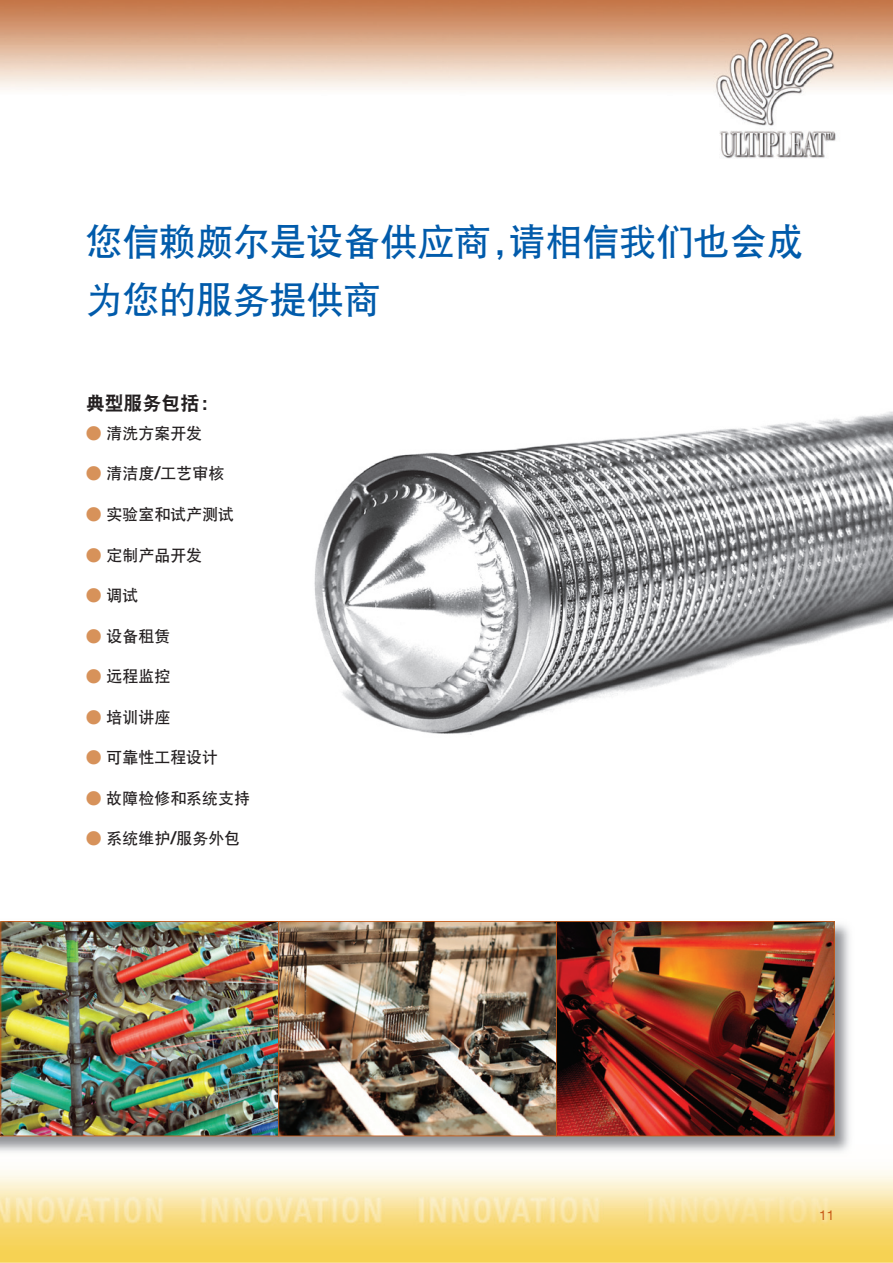
<style>
.page{position:relative;width:893px;height:1263px;background:#fff}
.page>*{position:absolute;margin:0;border:0;box-sizing:border-box;transform-origin:0 0}
.t1{font:37.2px/58.5px "DF Hei GB W7 G Bpc EUC H";letter-spacing:-.01em;color:#015bab}
.t2{font:19.2px "DF Hei GB W9 G Bpc EUC H";letter-spacing:-.01em;color:#231f20}
.t3{font:15.9px "DF Hei GB W7 G Bpc EUC H";color:#231f20}
.t4{font:13.5px "Helvetica Neue";color:#c85b18}
.s1{color:#d7925a}
.s2{font-family:"Helvetica Neue";font-weight:500;font-size:17.55px}
</style>
<div class="page">
<img style="left:0;top:0;width:893px;height:1263px">
<h1 class="t1" style="left:86px;top:212px;width:720px">您信赖颇尔是设备供应商，请相信我们也会成为您的服务提供商</h1>
<p class="t2" style="left:86px;top:393px;width:135px">典型服务包括：</p>
<p class="t3" style="left:86px;top:425px;width:118px"><span class="s1">●</span> 清洗方案开发</p>
<p class="t3" style="left:86px;top:465px;width:140px"><span class="s1">●</span> 清洁度<span class="s2">/</span>工艺审核</p>
<p class="t3" style="left:86px;top:506px;width:150px"><span class="s1">●</span> 实验室和试产测试</p>
<p class="t3" style="left:86px;top:546px;width:118px"><span class="s1">●</span> 定制产品开发</p>
<p class="t3" style="left:86px;top:587px;width:54px"><span class="s1">●</span> 调试</p>
<p class="t3" style="left:86px;top:627px;width:86px"><span class="s1">●</span> 设备租赁</p>
<p class="t3" style="left:86px;top:668px;width:86px"><span class="s1">●</span> 远程监控</p>
<p class="t3" style="left:86px;top:708px;width:86px"><span class="s1">●</span> 培训讲座</p>
<p class="t3" style="left:86px;top:749px;width:134px"><span class="s1">●</span> 可靠性工程设计</p>
<p class="t3" style="left:86px;top:789px;width:166px"><span class="s1">●</span> 故障检修和系统支持</p>
<p class="t3" style="left:86px;top:830px;width:156px"><span class="s1">●</span> 系统维护<span class="s2">/</span>服务外包</p>
<p class="t4" style="left:819px;top:1207px;width:17px">11</p>
</div>
